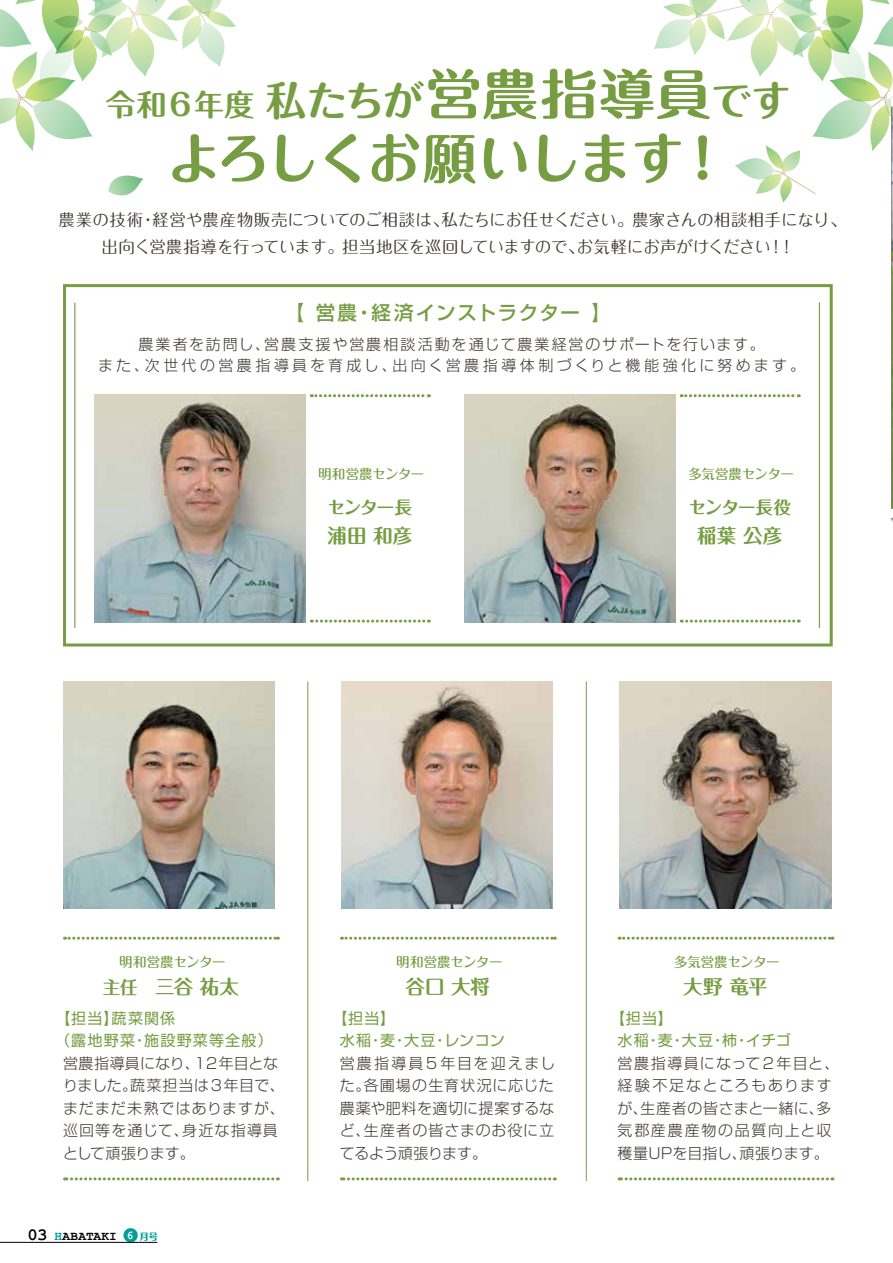
<style>
.page{position:relative;width:893px;height:1263px;background:#fff}
.page>*{position:absolute;margin:0;border:0;box-sizing:border-box;transform-origin:0 0}
.t1{font:700 54px "Maru Fo Pro";letter-spacing:-.06em;color:#769d41}
.t2{font:700 40.5px "Maru Fo Pro";letter-spacing:-.025em;color:#769d41}
.t3{font:700 30px "Maru Fo Pro";letter-spacing:-.01em;color:#769d41}
.t4{font:700 19.5px "Maru Fo Pro";letter-spacing:.01em;color:#769d41}
.t5{font:500 19.5px "Shin Go Pro";letter-spacing:.08em;color:#769d41}
.t6{font:700 17.55px "Maru Fo Pro";letter-spacing:-.05em;color:#769d41}
.t7{font:700 17.25px "Courier New";color:#000}
.t8{font:16.5px "Maru Fo Pro";letter-spacing:-.005em;color:#3f3834}
.t9{font:16.5px "Maru Fo Pro";letter-spacing:-.035em;color:#3f3834}
.t10{font:300 15px/22.5px "Shin Go Pro";letter-spacing:.075em;color:#3f3834;text-align:right}
.t11{font:15px "Shin Go Pro";letter-spacing:.08em;color:#769d41}
.t12{font:300 15px "Shin Go Pro";letter-spacing:.125em;color:#3f3834}
.t13{font:300 15px "Shin Go Pro";letter-spacing:.22em;color:#3f3834}
.t14{font:300 15px/22.5px "Shin Go Pro";letter-spacing:.025em;color:#3f3834}
.t15{font:300 15px/22.5px "Shin Go Pro";letter-spacing:.01em;color:#3f3834}
.t16{font:300 15px "Shin Go Pro";letter-spacing:.03em;color:#3f3834}
.t17{font:300 15px "Shin Go Pro";letter-spacing:.12em;color:#3f3834}
.t18{font:300 15px "Shin Go Pro";letter-spacing:.035em;color:#3f3834}
.t19{font:300 15px "Shin Go Pro";letter-spacing:.105em;color:#3f3834}
.t20{font:300 15px/22.5px "Shin Go Pro";letter-spacing:-.025em;color:#3f3834}
.t21{font:300 15px "Shin Go Pro";letter-spacing:.005em;color:#3f3834}
.t22{font:500 13.5px "Maru Fo Pro";letter-spacing:-.02em;color:#769d41}
.t23{font:700 12.75px "Courier New";letter-spacing:.02em;color:#000}
.t24{font:700 12px "Courier New";color:#fff;scale:.9 1}
.t25{font:800 9px "Maru Fo Pro";color:#009e96}
.s1{font-size:54px}
.s2{color:#009e96}
</style>
<div class="page">
<svg style="left:0;top:0;width:236px;height:152px"></svg>
<img style="left:63px;top:681px;width:211px;height:228px">
<img style="left:341px;top:681px;width:212px;height:228px">
<img style="left:620px;top:681px;width:211px;height:228px">
<img style="left:464px;top:395px;width:211px;height:227px">
<img style="left:94px;top:395px;width:212px;height:227px">
<hr style="left:307px;top:681px;width:1px;height:500px;background:#769d41">
<svg style="left:108px;top:176px;width:36px;height:19px"></svg>
<div style="left:63px;top:284px;width:770px;height:362px;border:3px solid #769d41"></div>
<hr style="left:74px;top:303px;width:1px;height:325px;background:#769d41">
<hr style="left:819px;top:303px;width:1px;height:325px;background:#769d41">
<svg style="left:681px;top:620px;width:118px;height:3px"></svg>
<svg style="left:654px;top:0;width:239px;height:524px"></svg>
<svg style="left:311px;top:620px;width:118px;height:3px"></svg>
<svg style="left:311px;top:394px;width:118px;height:3px"></svg>
<svg style="left:65px;top:1177px;width:213px;height:3px"></svg>
<svg style="left:65px;top:937px;width:213px;height:3px"></svg>
<svg style="left:341px;top:1177px;width:214px;height:3px"></svg>
<svg style="left:341px;top:937px;width:214px;height:3px"></svg>
<svg style="left:619px;top:1177px;width:214px;height:3px"></svg>
<svg style="left:619px;top:937px;width:214px;height:3px"></svg>
<hr style="left:586px;top:681px;width:1px;height:500px;background:#769d41">
<div style="left:124px;top:1229px;width:13px;height:13px;background:#009e96;border-radius:50%"></div>
<div style="left:123px;top:1228px;width:15px;height:14px;border:2px solid #009e96;border-radius:50%"></div>
<hr style="left:0;top:1242px;width:157px;height:1px;background:#000">
<h3 class="t3" style="left:105px;top:81px;width:151px">令和６年度</h3>
<h2 class="t2" style="left:266px;top:68px;width:527px">私たちが<span class="s1">営農指導員</span>です</h2>
<h1 class="t1" style="left:167px;top:116px;width:519px">よろしくお願いします</h1>
<p class="t8" style="left:441px;top:207px;width:407px">私たちにお任せください。農家さんの相談相手になり、</p>
<h1 class="t1" style="left:676px;top:116px;width:55px">!</h1>
<p class="t8" style="left:153px;top:207px;width:298px">経営や農産物販売についてのご相談は、</p>
<p class="t8" style="left:58px;top:207px;width:86px">農業の技術</p>
<p class="t8" style="left:140px;top:207px;width:18px">・</p>
<p class="t8" style="left:576px;top:234px;width:196px">お気軽にお声がけください</p>
<p class="t9" style="left:102px;top:234px;width:484px">出向く営農指導を行っています。担当地区を巡回していますので、</p>
<p class="t8" style="left:768px;top:234px;width:18px">!</p>
<p class="t8" style="left:779px;top:234px;width:18px">!</p>
<h3 class="t5" style="left:285px;top:296px;width:21px">【</h3>
<p class="t12" style="left:264px;top:332px;width:502px">営農支援や営農相談活動を通じて農業経営のサポートを行います。</p>
<h3 class="t5" style="left:591px;top:296px;width:21px">【</h3>
<h3 class="t5" style="left:316px;top:296px;width:266px">営農・経済インストラクター</h3>
<p class="t12" style="left:138px;top:332px;width:133px">農業者を訪問し、</p>
<p class="t13" style="left:392px;top:353px;width:414px">出向く営農指導体制づくりと機能強化に努めます。</p>
<p class="t13" style="left:145px;top:353px;width:254px">次世代の営農指導員を育成し、</p>
<p class="t10" style="left:98px;top:352px;width:53px">また、</p>
<p class="t22" style="left:318px;top:463px;width:108px">明和営農センター</p>
<p class="t6" style="left:327px;top:494px;width:86px">センター長</p>
<h3 class="t4" style="left:327px;top:520px;width:86px">浦田和彦</h3>
<p class="t22" style="left:688px;top:463px;width:107px">多気営農センター</p>
<p class="t6" style="left:688px;top:494px;width:104px">センター長役</p>
<h3 class="t4" style="left:697px;top:520px;width:87px">稲葉公彦</h3>
<p class="t22" style="left:119px;top:951px;width:108px">明和営農センター</p>
<h3 class="t4" style="left:155px;top:971px;width:85px">三谷祐太</h3>
<p class="t6" style="left:103px;top:973px;width:54px">主任　</p>
<p class="t11" style="left:56px;top:1006px;width:64px">【担当】</p>
<p class="t11" style="left:112px;top:1006px;width:65px">蔬菜関係</p>
<p class="t11" style="left:56px;top:1028px;width:81px">（露地野菜</p>
<p class="t11" style="left:144px;top:1028px;width:130px">施設野菜等全般(</p>
<p class="t11" style="left:132px;top:1028px;width:16px">・</p>
<p class="t14" style="left:130px;top:1050px;width:156px;text-indent:-67px">営農指導員になり、<br>蔬菜担当は３年目で、</p>
<p class="t10" style="left:192px;top:1050px;width:87px">１２年目とな</p>
<p class="t10" style="left:63px;top:1072px;width:76px">りました。</p>
<p class="t10" style="left:63px;top:1095px;width:223px">まだまだ未熟ではありますが、</p>
<p class="t10" style="left:182px;top:1117px;width:97px">身近な指導員</p>
<p class="t15" style="left:63px;top:1117px;width:133px">巡回等を通じて、として頑張ります。</p>
<p class="t7" style="left:28px;top:1224px;width:22px">03</p>
<p class="t23" style="left:55px;top:1228px;width:64px"><span class="s2">H</span>ABATAKI</p>
<p class="t24" style="left:127px;top:1228px;width:9px">6</p>
<p class="t25" style="left:140px;top:1230px;width:20px">月号</p>
<p class="t11" style="left:332px;top:1006px;width:64px">【担当【</p>
<p class="t22" style="left:396px;top:951px;width:108px">明和営農センター</p>
<h3 class="t4" style="left:406px;top:971px;width:86px">谷口大将</h3>
<p class="t11" style="left:340px;top:1028px;width:33px">水稲</p>
<p class="t10" style="left:340px;top:1050px;width:217px">営農指導員５年目を迎えまし各圃場の生育状況に応じた</p>
<p class="t11" style="left:404px;top:1028px;width:33px">大豆</p>
<p class="t11" style="left:380px;top:1028px;width:16px">麦</p>
<p class="t11" style="left:444px;top:1028px;width:62px">レンコン</p>
<p class="t11" style="left:368px;top:1028px;width:16px">・</p>
<p class="t11" style="left:392px;top:1028px;width:16px">・</p>
<p class="t11" style="left:432px;top:1028px;width:16px">・</p>
<p class="t10" style="left:340px;top:1072px;width:32px">た。</p>
<p class="t16" style="left:340px;top:1096px;width:216px">農薬や肥料を適切に提案するな</p>
<p class="t10" style="left:364px;top:1117px;width:192px">生産者の皆さまのお役に立</p>
<p class="t20" style="left:340px;top:1117px;width:149px">ど、<br>てるよう頑張ります。</p>
<p class="t11" style="left:610px;top:1006px;width:64px">【担当【</p>
<p class="t22" style="left:674px;top:951px;width:107px">多気営農センター</p>
<h3 class="t4" style="left:683px;top:971px;width:86px">大野竜平</h3>
<p class="t11" style="left:746px;top:1028px;width:46px">イチゴ</p>
<p class="t11" style="left:618px;top:1028px;width:33px">水稲</p>
<p class="t10" style="left:618px;top:1050px;width:223px">営農指導員になって２年目と、</p>
<p class="t17" style="left:618px;top:1073px;width:216px">経験不足なところもあります</p>
<p class="t18" style="left:640px;top:1096px;width:193px">生産者の皆さまと一緒に多、</p>
<p class="t11" style="left:722px;top:1028px;width:16px">柿</p>
<p class="t11" style="left:682px;top:1028px;width:33px">大豆</p>
<p class="t11" style="left:658px;top:1028px;width:16px">麦</p>
<p class="t11" style="left:646px;top:1028px;width:16px">・</p>
<p class="t11" style="left:670px;top:1028px;width:16px">・</p>
<p class="t11" style="left:710px;top:1028px;width:16px">・</p>
<p class="t11" style="left:734px;top:1028px;width:16px">・</p>
<p class="t10" style="left:618px;top:1095px;width:32px">が、</p>
<p class="t19" style="left:618px;top:1118px;width:215px">気郡産農産物の品質向上と収</p>
<p class="t10" style="left:739px;top:1140px;width:91px">頑張ります。</p>
<p class="t21" style="left:618px;top:1141px;width:131px">穫量UPを目指し、</p>
</div>
